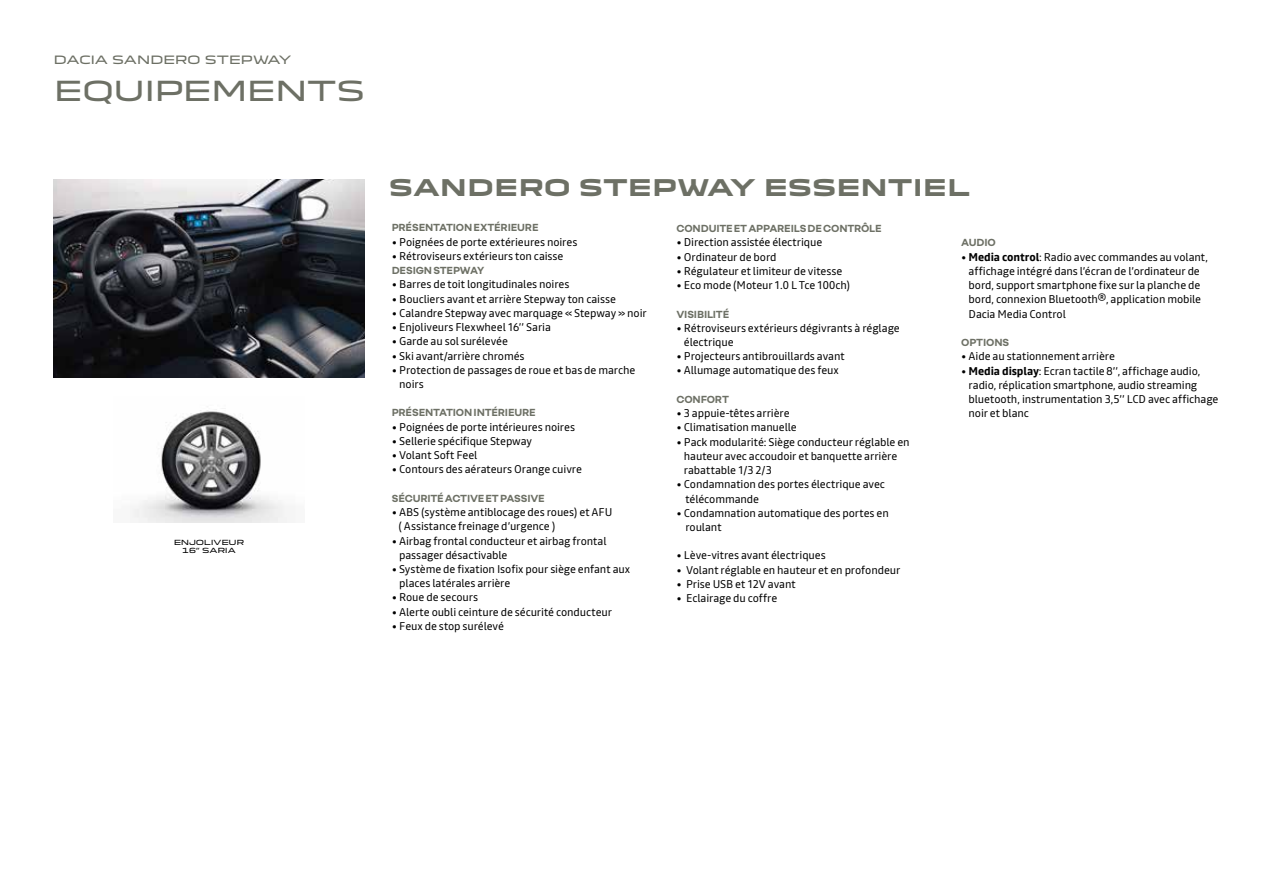
<style>
.page{position:relative;width:1263px;height:893px;background:#fff}
.page>*{position:absolute;margin:0;border:0;box-sizing:border-box;transform-origin:0 0}
.t1{font:27px "Dacia Block Extended";letter-spacing:-.04em;color:#6d7065}
.t2{font:700 22.5px "Dacia Block Extended";color:#6d7065}
.t3{font:11.25px/14.2px "Read";letter-spacing:-.01em;color:#000}
.t4{font:700 11.25px "Nouvel R";letter-spacing:-.015em;color:#6d7065}
.t5{font:11.25px "Dacia Block Extended";letter-spacing:-.035em;color:#6d7065}
.t6{font:6.9px/8.2px "Dacia Block Extended";letter-spacing:-.025em;color:#000;text-align:center}
.s1{font-family:"Renault Life"}
.s2{font-weight:700}
</style>
<div class="page">
<img style="left:132px;top:409px;width:155px;height:113px">
<img style="left:54px;top:179px;width:310px;height:199px">
<p class="t5" style="left:54px;top:50px;width:239px">DACIA SANDERO STEPWAY</p>
<h1 class="t1" style="left:54px;top:69px;width:313px">EQUIPEMENTS</h1>
<p class="t6" style="left:174px;top:538px;width:72px">ENJOLIVEUR<br>16” SARIA</p>
<h2 class="t2" style="left:389px;top:175px;width:583px">SANDERO STEPWAY ESSENTIEL</h2>
<p class="t4" style="left:392px;top:220px;width:148px">PRÉSENTATION EXTÉRIEURE</p>
<p class="t3" style="left:392px;top:235px;width:187px"><span class="s1">•</span> Poignées de porte extérieures noires</p>
<p class="t3" style="left:392px;top:249px;width:173px"><span class="s1">•</span> Rétroviseurs extérieurs ton caisse</p>
<p class="t4" style="left:392px;top:263px;width:94px">DESIGN STEPWAY</p>
<p class="t3" style="left:392px;top:277px;width:179px"><span class="s1">•</span> Barres de toit longitudinales noires</p>
<p class="t3" style="left:392px;top:292px;width:226px"><span class="s1">•</span> Boucliers avant et arrière Stepway ton caisse</p>
<p class="t3" style="left:392px;top:306px;width:256px"><span class="s1">•</span> Calandre Stepway avec marquage « Stepway » noir</p>
<p class="t3" style="left:392px;top:320px;width:161px"><span class="s1">•</span> Enjoliveurs Flexwheel 16’’ Saria</p>
<p class="t3" style="left:392px;top:334px;width:118px"><span class="s1">•</span> Garde au sol surélevée</p>
<p class="t3" style="left:392px;top:349px;width:134px"><span class="s1">•</span> Ski avant/arrière chromés</p>
<p class="t3" style="left:399px;top:363px;width:238px;text-indent:-7px"><span class="s1">•</span> Protection de passages de roue et bas de marche noirs</p>
<p class="t4" style="left:392px;top:405px;width:146px">PRÉSENTATION INTÉRIEURE</p>
<p class="t3" style="left:392px;top:420px;width:185px"><span class="s1">•</span> Poignées de porte intérieures noires</p>
<p class="t3" style="left:392px;top:434px;width:142px"><span class="s1">•</span> Sellerie spécifique Stepway</p>
<p class="t3" style="left:392px;top:448px;width:87px"><span class="s1">•</span> Volant Soft Feel</p>
<p class="t3" style="left:392px;top:462px;width:192px"><span class="s1">•</span> Contours des aérateurs Orange cuivre</p>
<p class="t4" style="left:392px;top:491px;width:154px">SÉCURITÉ ACTIVE ET PASSIVE</p>
<p class="t3" style="left:398px;top:505px;width:215px;text-indent:-7px"><span class="s1">•</span> ABS (système antiblocage des roues) et AFU ( Assistance freinage d’urgence )</p>
<p class="t3" style="left:399px;top:533px;width:209px;text-indent:-7px"><span class="s1">•</span> Airbag frontal conducteur et airbag frontal passager désactivable</p>
<p class="t3" style="left:399px;top:562px;width:232px;text-indent:-7px"><span class="s1">•</span> Système de fixation Isofix pour siège enfant aux places latérales arrière</p>
<p class="t3" style="left:392px;top:590px;width:88px"><span class="s1">•</span> Roue de secours</p>
<p class="t3" style="left:392px;top:605px;width:222px"><span class="s1">•</span> Alerte oubli ceinture de sécurité conducteur</p>
<p class="t3" style="left:392px;top:619px;width:110px"><span class="s1">•</span> Feux de stop surélevé</p>
<p class="t4" style="left:676px;top:221px;width:207px">CONDUITE ET APPAREILS DE CONTRÔLE</p>
<p class="t3" style="left:676px;top:235px;width:147px"><span class="s1">•</span> Direction assistée électrique</p>
<p class="t3" style="left:676px;top:250px;width:102px"><span class="s1">•</span> Ordinateur de bord</p>
<p class="t3" style="left:676px;top:264px;width:168px"><span class="s1">•</span> Régulateur et limiteur de vitesse</p>
<p class="t3" style="left:676px;top:278px;width:175px"><span class="s1">•</span> Eco mode (Moteur 1.0 L Tce 100ch)</p>
<p class="t4" style="left:676px;top:306px;width:54px">VISIBILITÉ</p>
<p class="t3" style="left:684px;top:321px;width:217px;text-indent:-7px"><span class="s1">•</span> Rétroviseurs exté rieurs dégivrants à réglage électrique</p>
<p class="t3" style="left:676px;top:349px;width:170px"><span class="s1">•</span> Projecteurs antibrouillards avant</p>
<p class="t3" style="left:676px;top:363px;width:164px"><span class="s1">•</span> Allumage automatique des feux</p>
<p class="t4" style="left:676px;top:392px;width:54px">CONFORT</p>
<p class="t3" style="left:676px;top:406px;width:115px"><span class="s1">•</span> 3 appuie-têtes arrière</p>
<p class="t3" style="left:676px;top:420px;width:122px"><span class="s1">•</span> Climatisation manuelle</p>
<p class="t3" style="left:684px;top:435px;width:227px;text-indent:-7px"><span class="s1">•</span> Pack modularité: Siège conducteur réglable en hauteur avec accoudoir et banquette arrière rabattable 1/3 2/3</p>
<p class="t3" style="left:685px;top:477px;width:201px;text-indent:-9px"><span class="s1">•</span> Condamnation des portes électrique avec télécommande</p>
<p class="t3" style="left:685px;top:506px;width:205px;text-indent:-9px"><span class="s1">•</span> Condamnation automatique des portes en roulant</p>
<p class="t3" style="left:676px;top:548px;width:151px"><span class="s1">•</span> Lève-vitres avant électriques</p>
<p class="t3" style="left:676px;top:563px;width:225px"><span class="s1">•</span> Volant réglable en hauteur et en profondeur</p>
<p class="t3" style="left:676px;top:577px;width:121px"><span class="s1">•</span> Prise USB et 12V avant</p>
<p class="t3" style="left:676px;top:591px;width:102px"><span class="s1">•</span> Eclairage du coffre</p>
<p class="t4" style="left:961px;top:235px;width:36px">AUDIO</p>
<p class="t3" style="left:969px;top:250px;width:241px;text-indent:-7px"><span class="s1">•</span> <span class="s2">Media control</span>: Radio avec commandes au volant, affichage intégré dans l’écran de l’ordinateur de bord, support smartphone fixe sur la planche de bord, connexion Bluetooth®, application mobile Dacia Media Control</p>
<p class="t4" style="left:961px;top:335px;width:50px">OPTIONS</p>
<p class="t3" style="left:961px;top:349px;width:155px"><span class="s1">•</span> Aide au stationnement arrière</p>
<p class="t3" style="left:968px;top:363px;width:251px;text-indent:-7px"><span class="s1">•</span> <span class="s2">Media display</span>: Ecran tactile 8’’, affichage audio, radio, réplication smartphone, audio streaming bluetooth, instrumentation 3,5’’ LCD avec affichage noir et blanc</p>
</div>
